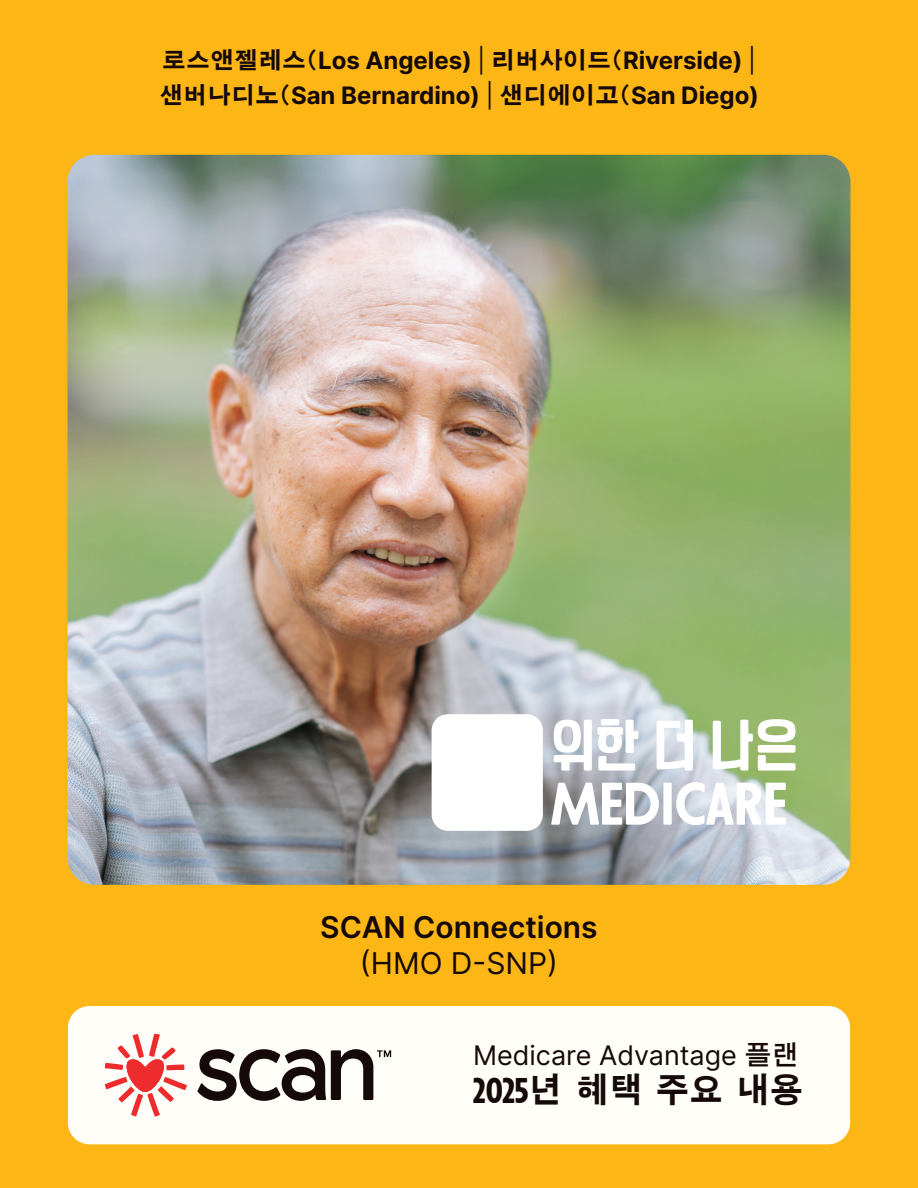
<style>
.page{position:relative;width:918px;height:1188px;background:#fcb615}
.page>*{position:absolute;margin:0;border:0;box-sizing:border-box;transform-origin:0 0}
.t1{font:60px "SCAN Sans";color:#fff}
.t2{font:51px "YANGJIN";color:#fff}
.t3{font:700 35.7px "SM Gothic Std";color:#150909;scale:.94 1}
.Cover_-_Plan_Name{font:600 30px "Inter";color:#150909}
.Cover_-_Plan_Type{font:30px "Inter";color:#150909}
.t4{font:27px "Inter";color:#150909}
.t5{font:700 24px/34.5px "Inter";color:#150909}
.s1{font-family:"SM Gothic Std"}
.s2{font-weight:400}
.s3{font-family:"SM Gothic Std";font-weight:600}
.s4{font-family:"SCAN Sans";font-weight:400}
</style>
<div class="page">
<img style="left:68px;top:155px;width:782px;height:730px">
<div style="left:432px;top:714px;width:111px;height:117px;background:#fff;border-radius:16px"></div>
<div style="left:68px;top:1006px;width:782px;height:138px;background:#fffef8;border-radius:22px"></div>
<svg style="left:105px;top:1034px;width:82px;height:83px"></svg>
<svg style="left:197px;top:1049px;width:194px;height:52px"></svg>
<p class="t5" style="left:159px;top:42px;width:601px"><span class="s1">로스앤젤레스(</span>Los Angeles) <span class="s2">|</span> <span class="s1">리버사이드(</span>Riverside) <span class="s2">| </span><span class="s1">샌버나디노(</span>San Bernardino) <span class="s2">|</span> <span class="s1">샌디에이고(</span>San Diego)</p>
<p class="t2" style="left:551px;top:711px;width:249px">위한 더 나은</p>
<p class="t1" style="left:551px;top:761px;width:237px">MEDICARE</p>
<p class="Cover_-_Plan_Name" style="left:320px;top:905px;width:279px">SCAN Connections</p>
<p class="Cover_-_Plan_Type" style="left:360px;top:941px;width:199px">(HMO D-SNP)</p>
<p class="t4" style="left:473px;top:1035px;width:327px">Medicare Advantage <span class="s3">플랜</span></p>
<p class="t3" style="left:473px;top:1072px;width:353px"><span class="s4">2025</span>년 혜택 주요 내용</p>
</div>
